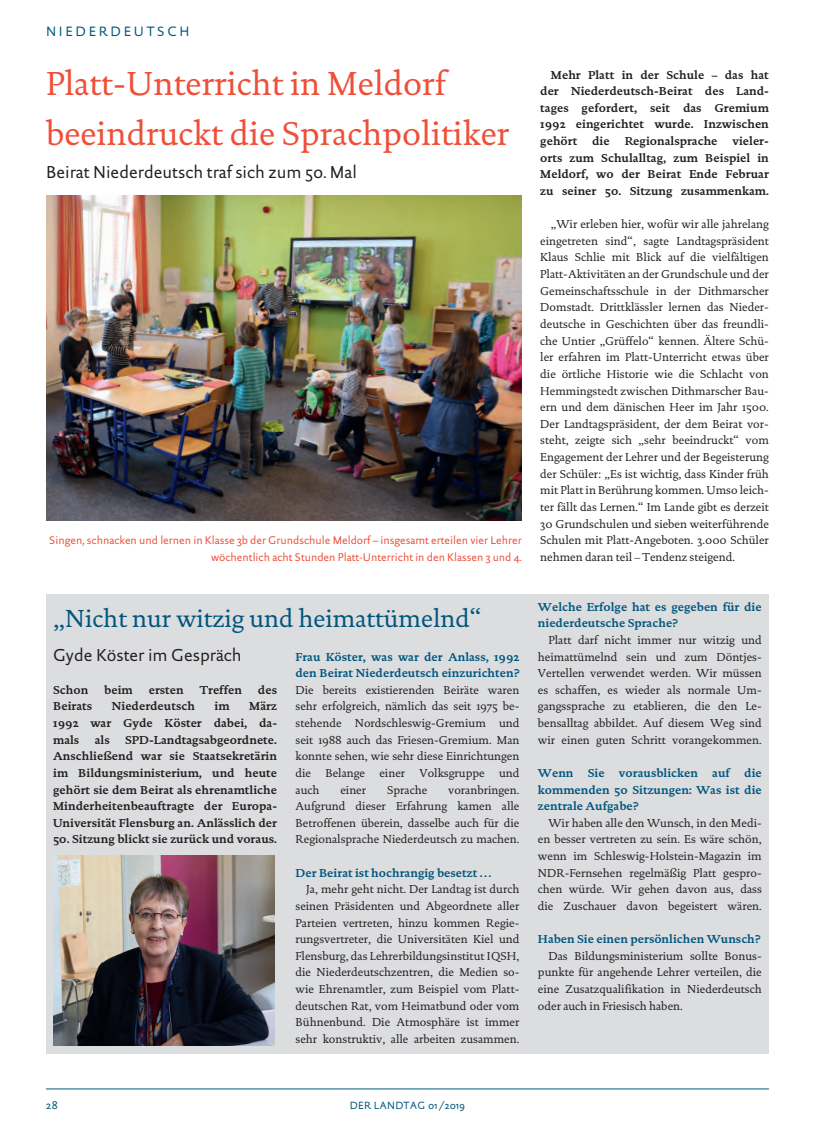
<style>
.page{position:relative;width:815px;height:1134px;background:#fff}
.page>*{position:absolute;margin:0;border:0;box-sizing:border-box;transform-origin:0 0}
.t1{font:33.75px/49.9px "DTL Documenta ST";color:#ef4f38}
.t2{font:25px "DTL Documenta ST";color:#00567e}
.t3{font:17.5px "DTL Documenta Sans ST";color:#231f20}
.t4{font:13.75px "DTL Documenta Sans ST";letter-spacing:.2em;color:#00567e}
.t5{font:11.62px/16.6px "DTL Documenta ST";color:#231f20;text-align:justify}
.t6{font:700 11.62px/16.6px "DTL Documenta ST";color:#231f20;text-align:justify}
.t7{font:700 11.62px/16.6px "DTL Documenta ST";color:#00567e}
.t8{font:11.25px/16.6px "DTL Documenta Sans ST";color:#ef4f38;text-align:right}
.t9{font:11.25px "DTL Documenta Sans ST";color:#00567e}
.t10{font:10.62px "DTL Documenta Sans ST";letter-spacing:.025em;color:#00567e}
</style>
<div class="page">
<hr style="left:46px;top:1089px;width:723px;height:1px;background:#00567e">
<img style="left:46px;top:195px;width:476px;height:326px">
<div style="left:46px;top:594px;width:723px;height:460px;background:#dcdddf"></div>
<img style="left:53px;top:856px;width:222px;height:190px">
<p class="t4" style="left:46px;top:23px;width:145px">NIEDERDEUTSCH</p>
<h1 class="t1" style="left:46px;top:59px;width:465px">Platt-Unterricht in Meldorf beeindruckt die Sprachpolitiker</h1>
<h3 class="t3" style="left:46px;top:162px;width:312px">Beirat Niederdeutsch traf sich zum 50. Mal</h3>
<p class="t8" style="left:49px;top:532px;width:474px">Singen, schnacken und lernen in Klasse 3b der Grundschule Meldorf – insgesamt erteilen vier Lehrer wöchentlich acht Stunden Platt-Unterricht in den Klassen 3 und 4.</p>
<h2 class="t2" style="left:53px;top:604px;width:430px">„Nicht nur witzig und heimattümelnd“</h2>
<h3 class="t3" style="left:53px;top:644px;width:190px">Gyde Köster im Gespräch</h3>
<p class="t6" style="left:53px;top:681px;width:37px">Schon</p>
<p class="t6" style="left:104px;top:681px;width:30px">beim</p>
<p class="t6" style="left:149px;top:681px;width:37px">ersten</p>
<p class="t6" style="left:200px;top:681px;width:44px">Treffen</p>
<p class="t6" style="left:258px;top:681px;width:21px">des</p>
<p class="t6" style="left:53px;top:698px;width:41px">Beirats</p>
<p class="t6" style="left:112px;top:698px;width:85px">Niederdeutsch</p>
<p class="t6" style="left:215px;top:698px;width:17px">im</p>
<p class="t7" style="left:296px;top:648px;width:225px">Frau Köster, was war der Anlass, 1992 den Beirat Niederdeutsch einzurichten?</p>
<p class="t5" style="left:296px;top:681px;width:225px">Die bereits existierenden Beiräte waren sehr erfolgreich, nämlich das seit 1975 be&shy;stehende Nordschleswig-Gremium und seit 1988 auch das Friesen-Gremium. Man konnte sehen, wie sehr diese Einrichtungen die Belange einer Volksgruppe und auch</p>
<p class="t6" style="left:53px;top:698px;width:225px;text-indent:196px">März 1992 war Gyde Köster dabei, da&shy;mals</p>
<p class="t6" style="left:53px;top:731px;width:225px;text-indent:72px">SPD-Landtagsabgeordnete.<br>Anschließend war sie Staatsekretärin im Bildungsministerium, und heute gehört sie dem Beirat als ehrenamtliche Minderheitenbeauftragte der Europa-Universität Flensburg an. Anlässlich der</p>
<p class="t6" style="left:53px;top:831px;width:225px">50. Sitzung blickt sie zurück und voraus.</p>
<p class="t6" style="left:95px;top:731px;width:17px">als</p>
<p class="t5" style="left:296px;top:781px;width:225px;text-indent:153px">voranbringen.<br>Aufgrund dieser Erfahrung kamen alle Betroffenen überein, dasselbe auch für die Regionalsprache Niederdeutsch zu machen.</p>
<p class="t7" style="left:296px;top:864px;width:197px">Der Beirat ist hochrangig besetzt …</p>
<p class="t5" style="left:296px;top:881px;width:225px;text-indent:11px">Ja, mehr geht nicht. Der Landtag ist durch seinen Präsidenten und Abgeordnete aller Parteien vertreten, hinzu kommen Regie&shy;rungsvertreter, die Universitäten Kiel und Flensburg, das Lehrerbildungsinstitut IQSH, die Niederdeutschzentren, die Medien so&shy;wie Ehrenamtler, zum Beispiel vom Platt&shy;deutschen Rat, vom Heimatbund oder vom Bühnenbund. Die Atmosphäre ist immer sehr konstruktiv, alle arbeiten zusammen.</p>
<p class="t5" style="left:340px;top:781px;width:27px">einer</p>
<p class="t5" style="left:387px;top:781px;width:42px">Sprache</p>
<p class="t6" style="left:540px;top:66px;width:230px;text-indent:11px">Mehr Platt in der Schule – das hat der Niederdeutsch-Beirat des Land&shy;tages gefordert, seit das Gremium 1992 eingerichtet wurde. Inzwischen gehört</p>
<p class="t6" style="left:540px;top:133px;width:230px;text-indent:192px">vieler&shy;orts zum Schulalltag, zum Beispiel in Meldorf, wo der Beirat Ende Februar zu seiner 50. Sitzung zusammenkam.</p>
<p class="t5" style="left:540px;top:216px;width:230px;text-indent:11px">„Wir erleben hier, wofür wir alle jahrelang eingetreten sind“, sagte Landtagspräsident Klaus Schlie mit Blick auf die vielfältigen Platt-Aktivitäten an der Grundschule und der Gemeinschaftsschule in der Dithmarscher Domstadt. Drittklässler lernen das Nieder&shy;deutsche in Geschichten über das freundli&shy;che Untier „Grüffelo“ kennen. Ältere Schü&shy;ler erfahren im Platt-Unterricht etwas über die örtliche Historie wie die Schlacht von Hemmingstedt zwischen Dithmarscher Bau&shy;ern und dem dänischen Heer im Jahr 1500.<br>Der Landtagspräsident, der dem Beirat vor&shy;steht, zeigte sich „sehr beeindruckt“ vom Engagement der Lehrer und der Begeisterung der Schüler: „Es ist wichtig, dass Kinder früh mit Platt in Berührung kommen. Umso leich&shy;ter fällt das Lernen.“ Im Lande gibt es derzeit 30 Grundschulen und sieben weiterführende Schulen mit Platt-Angeboten. 3.000 Schüler nehmen daran teil – Tendenz steigend.</p>
<p class="t6" style="left:592px;top:133px;width:19px">die</p>
<p class="t6" style="left:625px;top:133px;width:94px">Regionalsprache</p>
<p class="t7" style="left:538px;top:598px;width:225px">Welche Erfolge hat es gegeben für die niederdeutsche Sprache?</p>
<p class="t5" style="left:538px;top:632px;width:225px;text-indent:11px">Platt darf nicht immer nur witzig und heimattümelnd sein und zum Döntjes-Vertellen verwendet werden. Wir müssen es schaffen, es wieder als normale Um&shy;gangssprache zu etablieren, die den Le&shy;bensalltag abbildet. Auf diesem Weg sind wir einen guten Schritt vorangekommen.</p>
<p class="t7" style="left:538px;top:764px;width:225px;text-align:justify">Wenn Sie vorausblicken auf die kommenden 50 Sitzungen: Was ist die zentrale Aufgabe?</p>
<p class="t5" style="left:538px;top:814px;width:225px;text-indent:11px">Wir haben alle den Wunsch, in den Medi&shy;en besser vertreten zu sein. Es wäre schön, wenn im Schleswig-Holstein-Magazin im NDR-Fernsehen regelmäßig Platt gespro&shy;chen würde. Wir gehen davon aus, dass die Zuschauer davon begeistert wären.</p>
<p class="t7" style="left:538px;top:931px;width:224px">Haben Sie einen persönlichen Wunsch?</p>
<p class="t5" style="left:538px;top:947px;width:225px;text-indent:11px">Das Bildungsministerium sollte Bonus&shy;punkte für angehende Lehrer verteilen, die eine Zusatzqualifikation in Niederdeutsch oder auch in Friesisch haben.</p>
<p class="t9" style="left:46px;top:1099px;width:13px">28</p>
<p class="t10" style="left:350px;top:1099px;width:117px">DER LANDTAG 01/2019</p>
</div>
